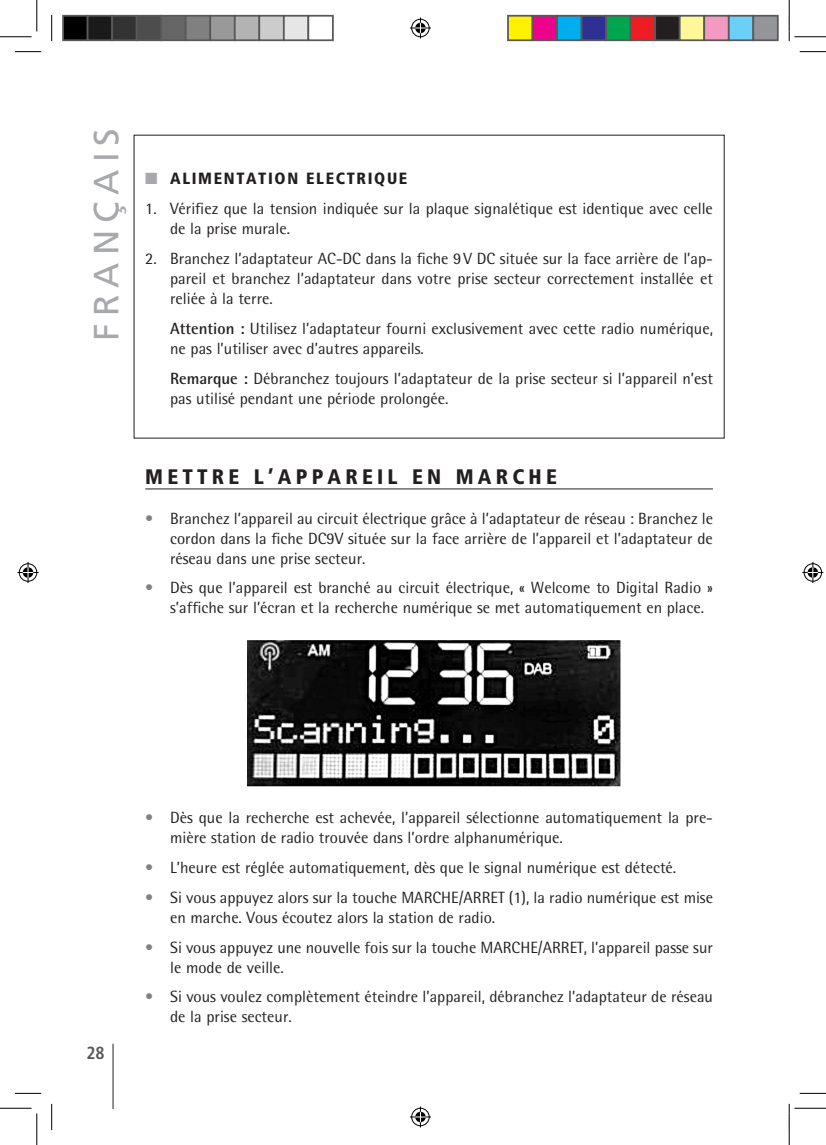
<style>
.page{position:relative;width:826px;height:1145px;background:#fff}
.page>*{position:absolute;margin:0;border:0;box-sizing:border-box;transform-origin:0 0}
.t1{font:35px "Frutiger";letter-spacing:.2em;color:#a8a9ad}
.t2{font:900 condensed 21px "Frutiger";letter-spacing:.2em;color:#231f20}
.t3{font:700 condensed 17.5px "Frutiger";color:#57585a}
.t4{font:16.28px/19.9px "Rotis Semi Sans";color:#231f20}
.t5{font:900 condensed 16.28px "Frutiger";letter-spacing:.1em;color:#231f20}
.s1{color:#a8a9ad}
.s2{font-weight:700}
.s3{color:#808285}
</style>
<div class="page">
<hr style="left:145px;top:489px;width:567px;height:1px;background:#231f20">
<img style="left:247px;top:640px;width:374px;height:147px">
<hr style="left:113px;top:1044px;width:1px;height:64px;background:#231f20">
<svg style="left:15px;top:51px;width:26px;height:1px"></svg>
<svg style="left:799px;top:51px;width:26px;height:1px"></svg>
<svg style="left:15px;top:1093px;width:26px;height:1px"></svg>
<svg style="left:799px;top:1093px;width:26px;height:1px"></svg>
<svg style="left:51px;top:15px;width:1px;height:26px"></svg>
<svg style="left:51px;top:1104px;width:1px;height:26px"></svg>
<hr style="left:0;top:36px;width:32px;height:1px;background:#000">
<hr style="left:794px;top:36px;width:31px;height:1px;background:#000">
<hr style="left:0;top:1108px;width:32px;height:1px;background:#000">
<hr style="left:794px;top:1108px;width:31px;height:1px;background:#000">
<hr style="left:36px;top:0;width:1px;height:32px;background:#000">
<hr style="left:36px;top:1113px;width:1px;height:32px;background:#000">
<hr style="left:788px;top:0;width:1px;height:32px;background:#000">
<hr style="left:788px;top:1113px;width:1px;height:32px;background:#000">
<svg style="left:410px;top:18px;width:20px;height:21px"></svg>
<svg style="left:410px;top:1106px;width:20px;height:21px"></svg>
<svg style="left:18px;top:562px;width:21px;height:21px"></svg>
<svg style="left:802px;top:562px;width:20px;height:21px"></svg>
<div style="left:63px;top:16px;width:25px;height:24px;background:#000"></div>
<div style="left:62px;top:15px;width:26px;height:26px;border:2px solid #595959"></div>
<div style="left:88px;top:16px;width:24px;height:24px;background:#1a1a1a"></div>
<div style="left:87px;top:15px;width:26px;height:26px;border:2px solid #595959"></div>
<div style="left:112px;top:16px;width:25px;height:24px;background:#333"></div>
<div style="left:111px;top:15px;width:26px;height:26px;border:2px solid #595959"></div>
<div style="left:137px;top:16px;width:24px;height:24px;background:#4d4d4d"></div>
<div style="left:136px;top:15px;width:26px;height:26px;border:2px solid #595959"></div>
<div style="left:161px;top:16px;width:25px;height:24px;background:#666"></div>
<div style="left:160px;top:15px;width:26px;height:26px;border:2px solid #595959"></div>
<div style="left:186px;top:16px;width:24px;height:24px;background:#808080"></div>
<div style="left:185px;top:15px;width:26px;height:26px;border:2px solid #595959"></div>
<div style="left:210px;top:16px;width:25px;height:24px;background:#999"></div>
<div style="left:209px;top:15px;width:26px;height:26px;border:2px solid #595959"></div>
<div style="left:235px;top:16px;width:24px;height:24px;background:#b3b3b3"></div>
<div style="left:234px;top:15px;width:26px;height:26px;border:2px solid #595959"></div>
<div style="left:259px;top:16px;width:25px;height:24px;background:#ccc"></div>
<div style="left:258px;top:15px;width:26px;height:26px;border:2px solid #595959"></div>
<div style="left:284px;top:16px;width:24px;height:24px;background:#e6e6e6"></div>
<div style="left:283px;top:15px;width:26px;height:26px;border:2px solid #595959"></div>
<div style="left:307px;top:15px;width:26px;height:26px;border:2px solid #595959"></div>
<div style="left:507px;top:16px;width:25px;height:24px;background:#fff101"></div>
<div style="left:507px;top:15px;width:26px;height:26px;border:2px solid #595959"></div>
<div style="left:532px;top:16px;width:24px;height:24px;background:#ed028c"></div>
<div style="left:531px;top:15px;width:26px;height:26px;border:2px solid #595959"></div>
<div style="left:556px;top:16px;width:25px;height:24px;background:#00aeef"></div>
<div style="left:556px;top:15px;width:26px;height:26px;border:2px solid #595959"></div>
<div style="left:581px;top:16px;width:24px;height:24px;background:#2e3092"></div>
<div style="left:580px;top:15px;width:26px;height:26px;border:2px solid #595959"></div>
<div style="left:605px;top:16px;width:25px;height:24px;background:#00a54f"></div>
<div style="left:605px;top:15px;width:26px;height:26px;border:2px solid #595959"></div>
<div style="left:630px;top:16px;width:24px;height:24px;background:#ee1d23"></div>
<div style="left:629px;top:15px;width:26px;height:26px;border:2px solid #595959"></div>
<div style="left:654px;top:16px;width:25px;height:24px;background:#231f20"></div>
<div style="left:654px;top:15px;width:26px;height:26px;border:2px solid #595959"></div>
<div style="left:679px;top:16px;width:24px;height:24px;background:#fff79a"></div>
<div style="left:678px;top:15px;width:26px;height:26px;border:2px solid #595959"></div>
<div style="left:703px;top:16px;width:25px;height:24px;background:#f499c2"></div>
<div style="left:703px;top:15px;width:26px;height:26px;border:2px solid #595959"></div>
<div style="left:728px;top:16px;width:24px;height:24px;background:#6bcff6"></div>
<div style="left:727px;top:15px;width:26px;height:26px;border:2px solid #595959"></div>
<div style="left:752px;top:16px;width:25px;height:24px;background:#939598"></div>
<div style="left:752px;top:15px;width:26px;height:26px;border:2px solid #595959"></div>
<h1 class="t1" style="left:86px;top:341px;width:214px;rotate:-90deg">FRANÇAIS</h1>
<p class="t5" style="left:145px;top:169px;width:263px"><span class="s1">■</span> ALIMENTATION ELECTRIQUE</p>
<p class="t4" style="left:170px;top:199px;width:544px;text-indent:-25px">1. Vérifiez que la tension indiquée sur la plaque signalétique est identique avec celle de la prise murale.</p>
<p class="t4" style="left:170px;top:249px;width:544px;text-align:justify;text-indent:-25px">2. Branchez l’adaptateur AC-DC dans la fiche 9V DC située sur la face arrière de l’ap&shy;pareil et branchez l’adaptateur dans votre prise secteur correctement installée et reliée à la terre.</p>
<p class="t4" style="left:170px;top:318px;width:544px"><span class="s2">Attention :</span> Utilisez l’adaptateur fourni exclusivement avec cette radio numérique, ne pas l’utiliser avec d’autres appareils.</p>
<p class="t4" style="left:170px;top:368px;width:544px"><span class="s2">Remarque :</span> Débranchez toujours l’adaptateur de la prise secteur si l’appareil n’est pas utilisé pendant une période prolongée.</p>
<p class="t2" style="left:145px;top:464px;width:413px">METTRE L’APPAREIL EN MARCHE</p>
<p class="t4" style="left:170px;top:508px;width:544px;text-align:justify;text-indent:-25px"><span class="s3">•</span> Branchez l’appareil au circuit électrique grâce à l’adaptateur de réseau : Branchez le cordon dans la fiche DC9V située sur la face arrière de l’appareil et l’adaptateur de réseau dans une prise secteur.</p>
<p class="t4" style="left:170px;top:578px;width:544px;text-indent:-25px"><span class="s3">•</span> Dès que l’appareil est branché au circuit électrique, « Welcome to Digital Radio » s’affiche sur l’écran et la recherche numérique se met automatiquement en place.</p>
<p class="t3" style="left:86px;top:1042px;width:20px">28</p>
<p class="t4" style="left:170px;top:807px;width:544px;text-indent:-25px"><span class="s3">•</span> Dès que la recherche est achevée, l’appareil sélectionne automatiquement la pre&shy;mière station de radio trouvée dans l’ordre alphanumérique.</p>
<p class="t4" style="left:145px;top:857px;width:532px"><span class="s3">•</span> L’heure est réglée automatiquement, dès que le signal numérique est détecté.</p>
<p class="t4" style="left:170px;top:887px;width:544px;text-indent:-25px"><span class="s3">•</span> Si vous appuyez alors sur la touche MARCHE/ARRET (1), la radio numérique est mise en marche. Vous écoutez alors la station de radio.</p>
<p class="t4" style="left:170px;top:937px;width:544px;text-indent:-25px"><span class="s3">•</span> Si vous appuyez une nouvelle fois sur la touche MARCHE/ARRET, l’appareil passe sur le mode de veille.</p>
<p class="t4" style="left:170px;top:987px;width:544px;text-indent:-25px"><span class="s3">•</span> Si vous voulez complètement éteindre l’appareil, débranchez l’adaptateur de réseau de la prise secteur.</p>
</div>
